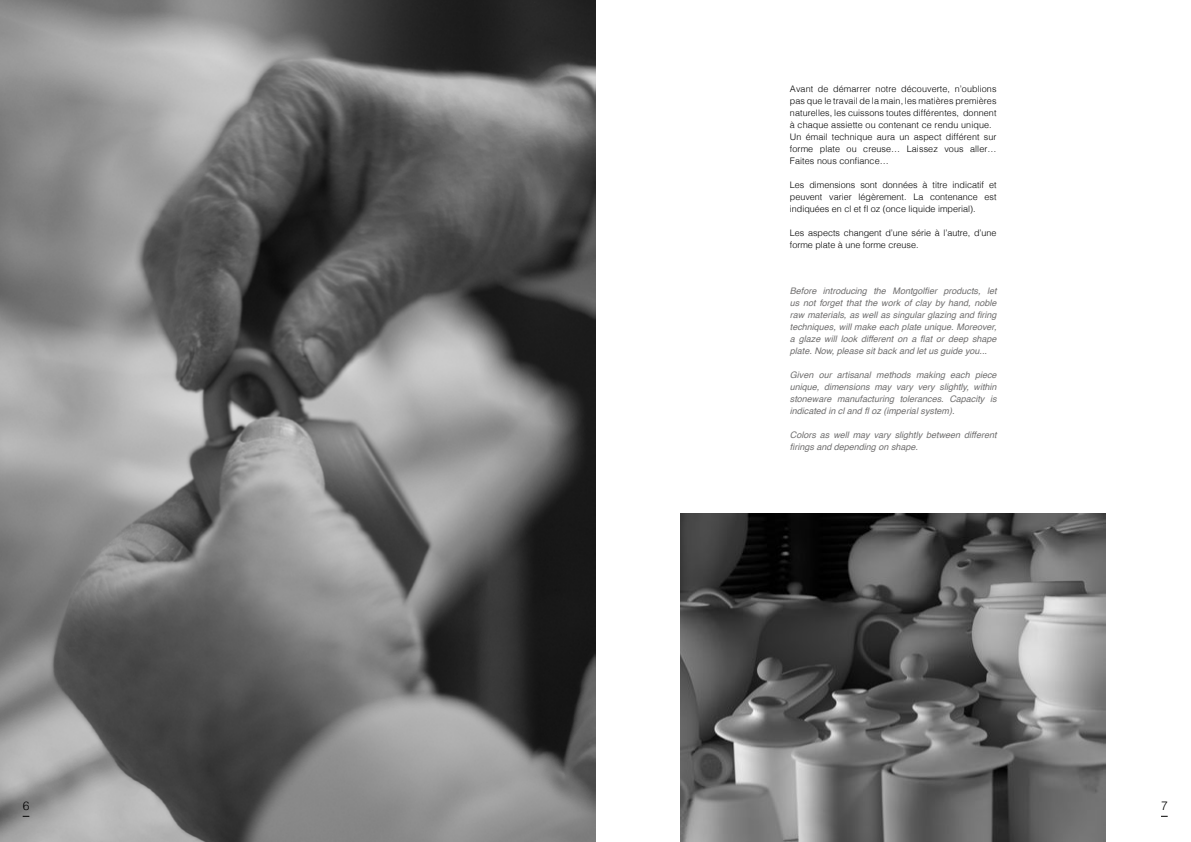
<style>
.page{position:relative;width:1191px;height:842px;background:#fff}
.page>*{position:absolute;margin:0;border:0;box-sizing:border-box;transform-origin:0 0}
.t1{font:300 12px "Helvetica";color:#000}
.t2{font:italic 9px/12px "Helvetica";color:#706f6f;text-align:justify}
.t3{font:300 9px/12px "Helvetica";letter-spacing:.01em;color:#000}
</style>
<div class="page">
<img style="left:0;top:0;width:595px;height:842px">
<img style="left:680px;top:514px;width:426px;height:328px">
<p class="t3" style="left:790px;top:82px;width:208px">Avant de démarrer notre découverte, n’oublions pas que le travail de la main, les matières premières naturelles, les cuissons toutes différentes, donnent à chaque assiette ou contenant ce rendu unique.<br>Un émail technique aura un aspect différent sur forme plate ou creuse… Laissez vous aller… Faites nous confiance…</p>
<p class="t3" style="left:790px;top:178px;width:208px;text-align:justify">Les dimensions sont données à titre indicatif et peuvent varier légèrement. La contenance est indiquées en cl et fl oz (once liquide imperial).</p>
<p class="t3" style="left:790px;top:226px;width:208px">Les aspects changent d’une série à l’autre, d’une forme plate à une forme creuse.</p>
<p class="t2" style="left:790px;top:285px;width:208px">Before introducing the Montgolfier products, let us not forget that the work of clay by hand, noble raw materials, as well as singular glazing and firing techniques, will make each plate unique. Moreover, a glaze will look different on a flat or deep shape plate. Now, please sit back and let us guide you...</p>
<p class="t2" style="left:790px;top:369px;width:208px">Given our artisanal methods making each piece unique, dimensions may vary very slightly, within stoneware manufacturing tolerances. Capacity is indicated in cl and fl oz (imperial system).</p>
<p class="t2" style="left:790px;top:429px;width:208px">Colors as well may vary slightly between different firings and depending on shape.</p>
<h1 class="t1" style="left:23px;top:796px;width:8px">6</h1>
<h1 class="t1" style="left:1161px;top:796px;width:8px">7</h1>
</div>
